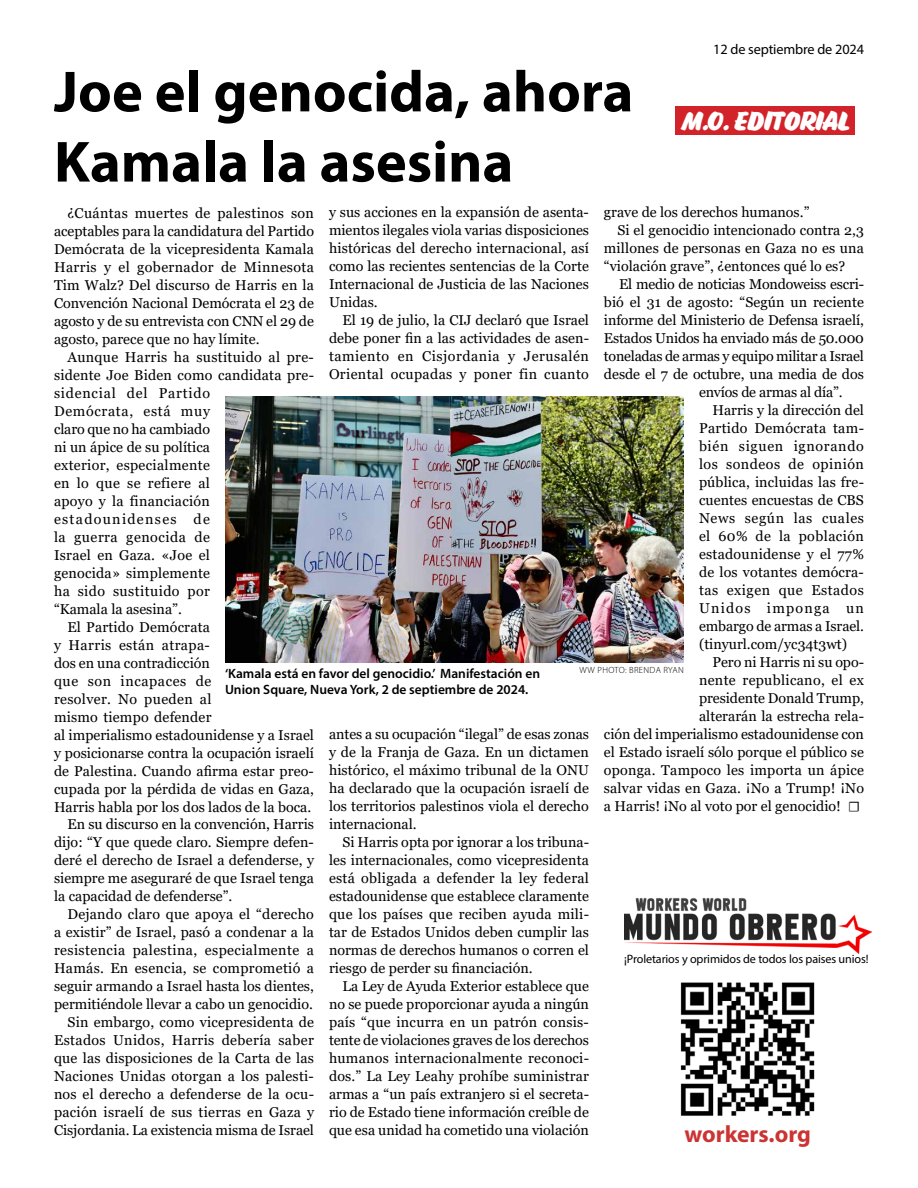
<style>
.page{position:relative;width:918px;height:1188px;background:#fff}
.page>*{position:absolute;margin:0;border:0;box-sizing:border-box;transform-origin:0 0}
.t1{font:700 58.5px/70.2px "Myriad Pro";color:#000}
.t2{font:24px "Eds Market Bold Slant";color:#fff}
.t3{font:700 23.7px "Myriad Pro";color:#cb3433}
.t4{font:14.25px/18px "Georgia";letter-spacing:.005em;color:#000;text-align:justify}
.t5{font:14.25px "Georgia";letter-spacing:.03em;color:#000}
.t6{font:14.25px "Georgia";letter-spacing:-.015em;color:#000}
.t7{font:14.25px "Georgia";letter-spacing:.025em;color:#000}
.t8{font:14.25px "Georgia";letter-spacing:.035em;color:#000}
.t9{font:14.25px "Georgia";letter-spacing:-.02em;color:#000}
.t10{font:14.25px "Georgia";letter-spacing:.045em;color:#000}
.t11{font:14.25px "Georgia";letter-spacing:.04em;color:#000}
.t12{font:14.25px "Myriad Pro";letter-spacing:-.01em;color:#000}
.t13{font:14.25px "Georgia";letter-spacing:.055em;color:#000}
.t14{font:14.25px "Georgia";letter-spacing:.09em;color:#000}
.t15{font:14.25px "Georgia";letter-spacing:.085em;color:#000}
.t16{font:600 13.5px "Myriad Pro";color:#000}
.t17{font:12.15px "Myriad Pro";letter-spacing:-.01em;color:#000}
.t18{font:300 9px "Myriad Pro";letter-spacing:.04em;color:#000}
.s1{font-family:"Minion Pro"}
</style>
<div class="page">
<img style="left:624px;top:898px;width:247px;height:56px">
<img style="left:680px;top:982px;width:135px;height:134px">
<div style="left:675px;top:106px;width:180px;height:29px;background:#d2232a"></div>
<img style="left:225px;top:396px;width:459px;height:267px">
<p class="t12" style="left:713px;top:40px;width:152px">12 de septiembre de 2024</p>
<h1 class="t1" style="left:54px;top:55px;width:581px">Joe el genocida, ahora<br>Kamala la asesina</h1>
<p class="t4" style="left:54px;top:204px;width:262px;text-indent:13px">¿Cuántas muertes de palestinos son aceptables para la candidatura del Partido Demócrata de la vicepresidenta Kamala Harris y el gobernador de Minnesota Tim Walz? Del discurso de Harris en la Convención Nacional Demócrata el 23 de agosto y de su entrevista con CNN el 29 de agosto, parece que no hay límite.</p>
<p class="t4" style="left:68px;top:348px;width:248px">Aunque Harris ha sustituido al pre-</p>
<p class="t4" style="left:54px;top:366px;width:262px">sidente Joe Biden como candidata pre-</p>
<p class="t13" style="left:54px;top:384px;width:158px">sidencial del Partido</p>
<p class="t10" style="left:54px;top:402px;width:158px">Demócrata, está muy</p>
<p class="t4" style="left:54px;top:420px;width:158px">claro que no ha cambiado</p>
<p class="t4" style="left:54px;top:438px;width:157px">ni un ápice de su política</p>
<p class="t4" style="left:54px;top:456px;width:157px">exterior, especialmente</p>
<p class="t7" style="left:54px;top:474px;width:158px">en lo que se refiere al</p>
<p class="t4" style="left:54px;top:492px;width:157px">apoyo y la financiación</p>
<p class="t14" style="left:54px;top:510px;width:157px">estadounidenses de</p>
<p class="t8" style="left:54px;top:528px;width:157px">la guerra genocida de</p>
<p class="t4" style="left:54px;top:546px;width:157px">Israel en Gaza. «Joe el</p>
<p class="t4" style="left:54px;top:564px;width:158px">genocida» simplemente</p>
<p class="t5" style="left:54px;top:582px;width:157px">ha sido sustituido por</p>
<p class="t4" style="left:54px;top:600px;width:129px">“Kamala la asesina”.</p>
<p class="t4" style="left:67px;top:618px;width:144px">El Partido Demócrata</p>
<p class="t5" style="left:54px;top:636px;width:157px">y Harris están atrapa-</p>
<p class="t4" style="left:54px;top:654px;width:157px">dos en una contradicción</p>
<p class="t11" style="left:54px;top:672px;width:159px">que son incapaces de</p>
<p class="t7" style="left:54px;top:690px;width:159px">resolver. No pueden al</p>
<p class="t4" style="left:54px;top:708px;width:159px">mismo tiempo defender</p>
<p class="t4" style="left:54px;top:726px;width:261px">al imperialismo estadounidense y a Israel</p>
<p class="t4" style="left:54px;top:744px;width:261px">y posicionarse contra la ocupación israelí</p>
<p class="t4" style="left:54px;top:762px;width:261px">de Palestina. Cuando afirma estar preo-</p>
<p class="t4" style="left:54px;top:780px;width:261px">cupada por la pérdida de vidas en Gaza,</p>
<p class="t4" style="left:54px;top:798px;width:259px">Harris habla por los dos lados de la boca.</p>
<p class="t4" style="left:67px;top:816px;width:248px">En su discurso en la convención, Harris</p>
<p class="t4" style="left:54px;top:834px;width:261px">dijo: “Y que quede claro. Siempre defen-</p>
<p class="t4" style="left:54px;top:852px;width:262px">deré el derecho de Israel a defenderse, y</p>
<p class="t4" style="left:54px;top:870px;width:261px">siempre me aseguraré de que Israel tenga</p>
<p class="t4" style="left:54px;top:888px;width:180px">la capacidad de defenderse”.</p>
<p class="t4" style="left:67px;top:906px;width:248px">Dejando claro que apoya el “derecho</p>
<p class="t4" style="left:54px;top:924px;width:262px">a existir” de Israel, pasó a condenar a la</p>
<p class="t5" style="left:54px;top:942px;width:262px">resistencia palestina, especialmente a</p>
<p class="t4" style="left:54px;top:960px;width:261px">Hamás. En esencia, se comprometió a</p>
<p class="t4" style="left:54px;top:978px;width:261px">seguir armando a Israel hasta los dientes,</p>
<p class="t4" style="left:54px;top:996px;width:260px">permitiéndole llevar a cabo un genocidio.</p>
<p class="t4" style="left:67px;top:1014px;width:248px">Sin embargo, como vicepresidenta de</p>
<p class="t7" style="left:54px;top:1032px;width:261px">Estados Unidos, Harris debería saber</p>
<p class="t4" style="left:54px;top:1050px;width:262px">que las disposiciones de la Carta de las</p>
<p class="t4" style="left:54px;top:1068px;width:261px">Naciones Unidas otorgan a los palesti-</p>
<p class="t4" style="left:54px;top:1086px;width:262px">nos el derecho a defenderse de la ocu-</p>
<p class="t4" style="left:54px;top:1104px;width:262px">pación israelí de sus tierras en Gaza y</p>
<p class="t4" style="left:54px;top:1122px;width:262px">Cisjordania. La existencia misma de Israel</p>
<h2 class="t2" style="left:681px;top:107px;width:171px">M.O. EDITORIAL</h2>
<p class="t4" style="left:604px;top:204px;width:207px">grave de los derechos humanos.”</p>
<p class="t4" style="left:617px;top:222px;width:248px">Si el genocidio intencionado contra 2,3</p>
<p class="t4" style="left:604px;top:240px;width:261px">millones de personas en Gaza no es una</p>
<p class="t4" style="left:604px;top:258px;width:243px">“violación grave”, ¿entonces qué lo es?</p>
<p class="t6" style="left:619px;top:276px;width:247px">El medio de noticias Mondoweiss escri-</p>
<p class="t4" style="left:604px;top:294px;width:262px">bió el 31 de agosto: “Según un reciente</p>
<p class="t4" style="left:604px;top:312px;width:261px">informe del Ministerio de Defensa israelí,</p>
<p class="t6" style="left:604px;top:330px;width:261px">Estados Unidos ha enviado más de 50.000</p>
<p class="t9" style="left:604px;top:348px;width:261px">toneladas de armas y equipo militar a Israel</p>
<p class="t4" style="left:604px;top:366px;width:261px">desde el 7 de octubre, una media de dos</p>
<p class="t6" style="left:699px;top:384px;width:145px">envíos de armas al día”.</p>
<p class="t4" style="left:712px;top:402px;width:153px">Harris y la dirección del</p>
<p class="t4" style="left:699px;top:420px;width:167px">Partido Demócrata tam-</p>
<p class="t10" style="left:699px;top:438px;width:166px">bién siguen ignorando</p>
<p class="t8" style="left:699px;top:456px;width:166px">los sondeos de opinión</p>
<p class="t4" style="left:699px;top:474px;width:167px">pública, incluidas las fre-</p>
<p class="t4" style="left:699px;top:492px;width:166px">cuentes encuestas de CBS</p>
<p class="t11" style="left:699px;top:510px;width:166px">News según las cuales</p>
<p class="t5" style="left:699px;top:528px;width:167px">el 60% de la población</p>
<p class="t4" style="left:699px;top:546px;width:167px">estadounidense y el 77%</p>
<p class="t4" style="left:699px;top:564px;width:166px">de los votantes demócra-</p>
<p class="t8" style="left:699px;top:582px;width:166px">tas exigen que Estados</p>
<p class="t15" style="left:699px;top:600px;width:167px">Unidos imponga un</p>
<p class="t4" style="left:699px;top:618px;width:167px">embargo de armas a Israel.</p>
<p class="t4" style="left:699px;top:636px;width:150px">(tinyurl.com/yc34t3wt)</p>
<p class="t4" style="left:712px;top:654px;width:153px">Pero ni Harris ni su opo-</p>
<p class="t4" style="left:699px;top:672px;width:166px">nente republicano, el ex</p>
<p class="t4" style="left:699px;top:690px;width:166px">presidente Donald Trump,</p>
<p class="t4" style="left:699px;top:708px;width:167px">alterarán la estrecha rela-</p>
<p class="t4" style="left:604px;top:726px;width:261px">ción del imperialismo estadounidense con</p>
<p class="t4" style="left:604px;top:744px;width:261px">el Estado israelí sólo porque el público se</p>
<p class="t4" style="left:604px;top:762px;width:262px">oponga. Tampoco les importa un ápice</p>
<p class="t4" style="left:604px;top:780px;width:262px">salvar vidas en Gaza. ¡No a Trump! ¡No</p>
<p class="t4" style="left:604px;top:798px;width:258px">a Harris! ¡No al voto por el genocidio! <span class="s1">☐</span></p>
<p class="t4" style="left:329px;top:204px;width:262px">y sus acciones en la expansión de asenta&shy;mientos ilegales viola varias disposiciones históricas del derecho internacional, así como las recientes sentencias de la Corte Internacional de Justicia de las Naciones Unidas.</p>
<p class="t4" style="left:329px;top:312px;width:262px;text-indent:13px">El 19 de julio, la CIJ declaró que Israel debe poner fin a las actividades de asen&shy;tamiento en Cisjordania y Jerusalén Oriental ocupadas y poner fin cuanto</p>
<p class="t16" style="left:225px;top:665px;width:317px">‘Kamala está en favor del genocidio.’ Manifestación en</p>
<p class="t18" style="left:580px;top:665px;width:106px">WW PHOTO: BRENDA RYAN</p>
<p class="t16" style="left:225px;top:681px;width:305px">Union Square, Nueva York, 2 de septiembre de 2024.</p>
<p class="t4" style="left:329px;top:726px;width:262px">antes a su ocupación “ilegal” de esas zonas y de la Franja de Gaza. En un dictamen histórico, el máximo tribunal de la ONU ha declarado que la ocupación israelí de los territorios palestinos viola el derecho internacional.</p>
<p class="t4" style="left:329px;top:834px;width:262px;text-indent:13px">Si Harris opta por ignorar a los tribuna&shy;les internacionales, como vicepresidenta está obligada a defender la ley federal estadounidense que establece claramente que los países que reciben ayuda mili&shy;tar de Estados Unidos deben cumplir las normas de derechos humanos o corren el riesgo de perder su financiación.</p>
<p class="t4" style="left:329px;top:978px;width:262px;text-indent:13px">La Ley de Ayuda Exterior establece que no se puede proporcionar ayuda a ningún país “que incurra en un patrón consis&shy;tente de violaciones graves de los derechos humanos internacionalmente reconoci&shy;dos.” La Ley Leahy prohíbe suministrar armas a “un país extranjero si el secreta&shy;rio de Estado tiene información creíble de que esa unidad ha cometido una violación</p>
<p class="t17" style="left:624px;top:951px;width:246px">¡Proletarios y oprimidos de todos los paises unios!</p>
<h3 class="t3" style="left:685px;top:1119px;width:128px">workers.org</h3>
</div>
